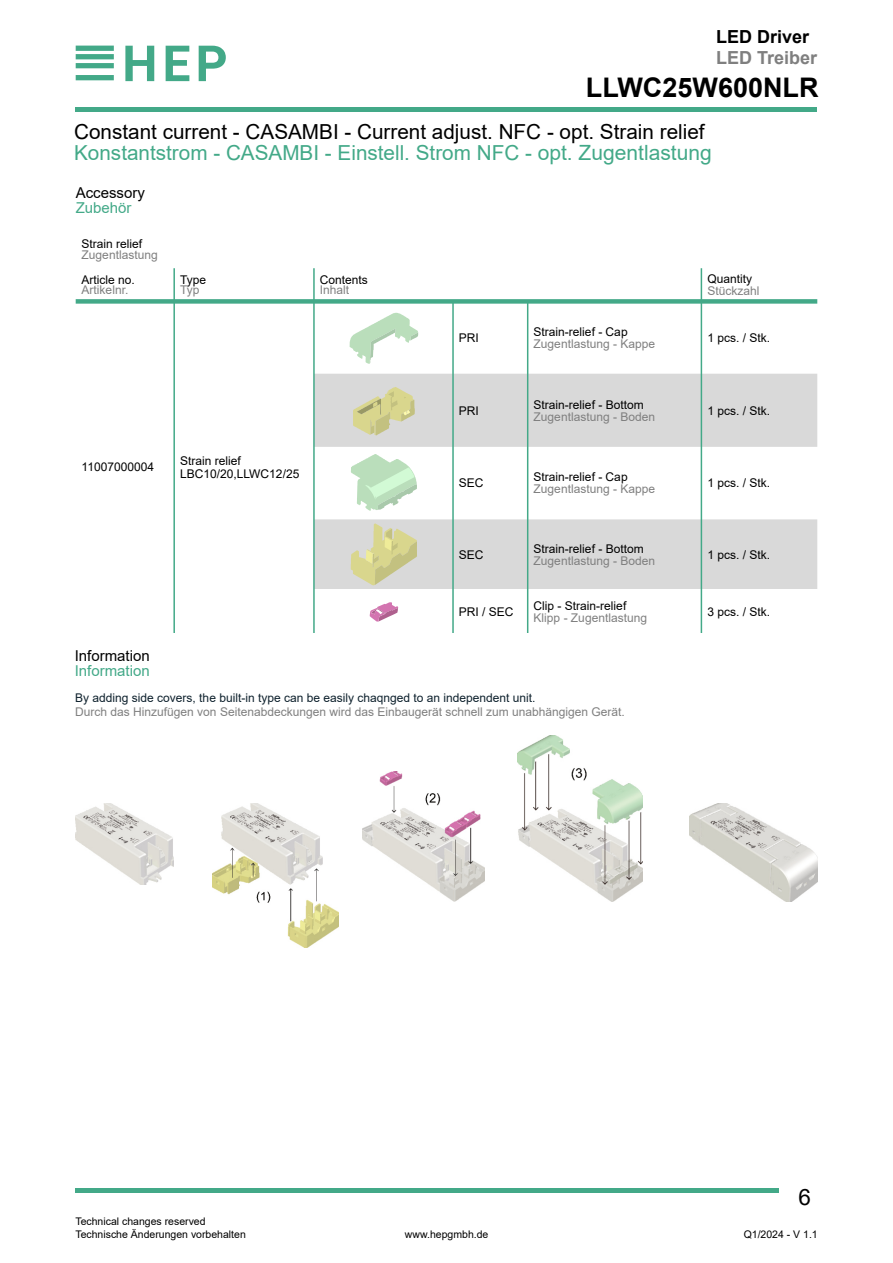
<style>
.page{position:relative;width:893px;height:1263px;background:#fff}
.page>*{position:absolute;margin:0;border:0;box-sizing:border-box;transform-origin:0 0}
.t1{font:700 27px "Arial";color:#000}
.t2{font:22.5px "Arial";color:#000}
.t3{font:20.7px/21px "Arial";color:#000}
.t4{font:700 18px "Arial";color:#7f7f7f}
.t5{font:700 18px "Arial";color:#000}
.t6{font:15px "Arial";color:#000}
.t7{font:15px "Arial";color:#43a988}
.t8{font:12px/13.4px "Arial";color:#000}
.t9{font:12px "Arial";color:#7f7f7f}
.t10{font:12px "Arial";color:#0e212d}
.t11{font:10.5px/12.6px "Arial";color:#000}
.s1{color:#43a988}
.s2{font-size:21px;color:#43a988}
</style>
<div class="page">
<hr style="left:76px;top:108px;width:741px;height:4px;background:#43a988">
<hr style="left:76px;top:1189px;width:703px;height:4px;background:#43a988">
<svg style="left:76px;top:75px;width:38px;height:5px"></svg>
<svg style="left:76px;top:46px;width:38px;height:22px"></svg>
<svg style="left:125px;top:46px;width:29px;height:35px"></svg>
<svg style="left:166px;top:46px;width:23px;height:35px"></svg>
<svg style="left:199px;top:46px;width:27px;height:35px"></svg>
<img style="left:690px;top:803px;width:127px;height:98px">
<img style="left:517px;top:736px;width:125px;height:165px">
<img style="left:362px;top:772px;width:123px;height:129px">
<img style="left:213px;top:803px;width:125px;height:144px">
<img style="left:76px;top:803px;width:98px;height:81px">
<svg style="left:315px;top:374px;width:502px;height:216px;fill:#d9d9d9"></svg>
<hr style="left:173px;top:268px;width:2px;height:365px;background:#43a988">
<hr style="left:313px;top:268px;width:2px;height:365px;background:#43a988">
<hr style="left:701px;top:268px;width:1px;height:365px;background:#43a988">
<hr style="left:452px;top:301px;width:2px;height:332px;background:#43a988">
<hr style="left:527px;top:301px;width:1px;height:332px;background:#43a988">
<div style="left:76px;top:299px;width:741px;height:5px;background:#43a988"></div>
<svg style="left:351px;top:454px;width:66px;height:57px"></svg>
<svg style="left:351px;top:523px;width:66px;height:62px;background:#d6d4ac"></svg>
<svg style="left:353px;top:387px;width:62px;height:48px;background:#d3d2a8"></svg>
<svg style="left:350px;top:313px;width:68px;height:51px"></svg>
<svg style="left:370px;top:602px;width:28px;height:19px"></svg>
<h3 class="t5" style="left:716px;top:30px;width:95px">LED Driver</h3>
<h3 class="t4" style="left:716px;top:51px;width:103px">LED Treiber</h3>
<h1 class="t1" style="left:586px;top:77px;width:234px">LLWC25W600NLR</h1>
<h3 class="t3" style="left:74px;top:123px;width:639px">Constant current - CASAMBI - Current adjust. NFC - opt. Strain relief<br><span class="s1">Konstantstrom - CASAMBI - Einstell. Strom NFC -</span> <span class="s2">opt. Zugentlastung</span></h3>
<p class="t6" style="left:76px;top:187px;width:71px">Accessory</p>
<p class="t7" style="left:76px;top:202px;width:57px">Zubehör</p>
<p class="t8" style="left:82px;top:238px;width:62px">Strain relief</p>
<p class="t9" style="left:82px;top:250px;width:78px">Zugentlastung</p>
<p class="t8" style="left:82px;top:274px;width:55px">Article no.</p>
<p class="t9" style="left:82px;top:286px;width:48px">Artikelnr.</p>
<p class="t8" style="left:180px;top:274px;width:28px">Type</p>
<p class="t9" style="left:180px;top:286px;width:21px">Typ</p>
<p class="t8" style="left:320px;top:274px;width:50px">Contents</p>
<p class="t9" style="left:320px;top:286px;width:31px">Inhalt</p>
<p class="t8" style="left:82px;top:462px;width:74px">11007000004</p>
<p class="t8" style="left:180px;top:455px;width:121px">Strain relief<br>LBC10/20,LLWC12/25</p>
<p class="t8" style="left:459px;top:332px;width:22px">PRI</p>
<p class="t8" style="left:534px;top:326px;width:96px">Strain-relief - Cap</p>
<p class="t9" style="left:534px;top:339px;width:123px">Zugentlastung - Kappe</p>
<p class="t8" style="left:459px;top:405px;width:22px">PRI</p>
<p class="t8" style="left:534px;top:399px;width:112px">Strain-relief - Bottom</p>
<p class="t9" style="left:534px;top:412px;width:123px">Zugentlastung - Boden</p>
<p class="t8" style="left:459px;top:478px;width:26px">SEC</p>
<p class="t8" style="left:534px;top:472px;width:96px">Strain-relief - Cap</p>
<p class="t9" style="left:534px;top:485px;width:123px">Zugentlastung - Kappe</p>
<p class="t8" style="left:459px;top:549px;width:26px">SEC</p>
<p class="t8" style="left:534px;top:543px;width:112px">Strain-relief - Bottom</p>
<p class="t9" style="left:534px;top:556px;width:123px">Zugentlastung - Boden</p>
<p class="t8" style="left:459px;top:606px;width:56px">PRI / SEC</p>
<p class="t8" style="left:534px;top:600px;width:94px">Clip - Strain-relief</p>
<p class="t9" style="left:534px;top:613px;width:115px">Klipp - Zugentlastung</p>
<p class="t6" style="left:75px;top:650px;width:77px">Information</p>
<p class="t7" style="left:75px;top:665px;width:77px">Information</p>
<p class="t10" style="left:75px;top:693px;width:462px">By adding side covers, the built-in type can be easily chaqnged to an independent unit.</p>
<p class="t9" style="left:75px;top:707px;width:551px">Durch das Hinzufügen von Seitenabdeckungen wird das Einbaugerät schnell zum unabhängigen Gerät.</p>
<p class="t8" style="left:707px;top:273px;width:46px">Quantity</p>
<p class="t9" style="left:707px;top:286px;width:54px">Stückzahl</p>
<p class="t8" style="left:707px;top:332px;width:64px">1 pcs. / Stk.</p>
<p class="t8" style="left:707px;top:405px;width:64px">1 pcs. / Stk.</p>
<p class="t8" style="left:707px;top:478px;width:64px">1 pcs. / Stk.</p>
<p class="t8" style="left:707px;top:549px;width:64px">1 pcs. / Stk.</p>
<p class="t8" style="left:707px;top:606px;width:64px">3 pcs. / Stk.</p>
<p class="t11" style="left:75px;top:1216px;width:172px">Technical changes reserved<br>Technische Änderungen vorbehalten</p>
<p class="t11" style="left:405px;top:1229px;width:85px">www.hepgmbh.de</p>
<h2 class="t2" style="left:798px;top:1188px;width:14px">6</h2>
<p class="t11" style="left:744px;top:1229px;width:76px">Q1/2024 - V 1.1</p>
</div>
